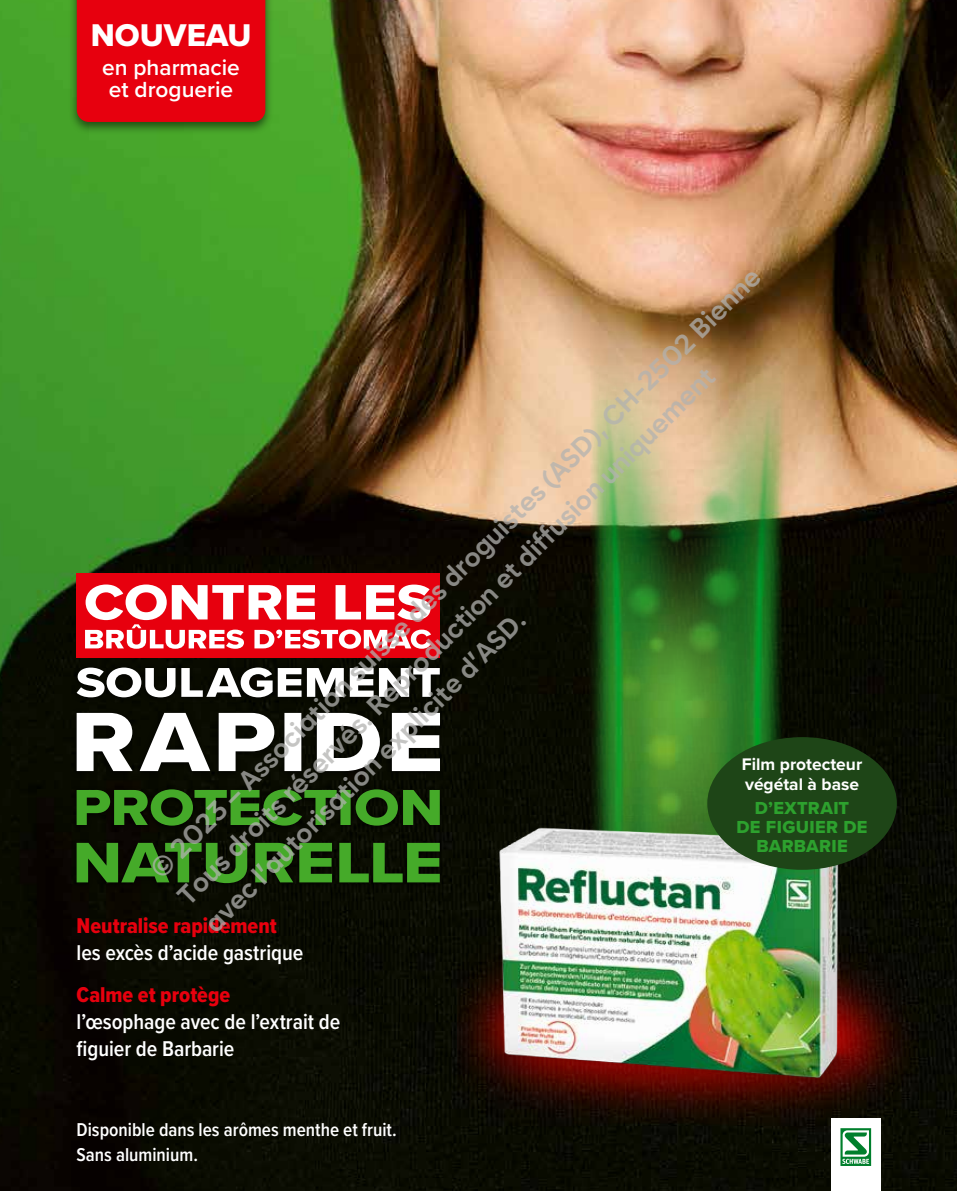
<style>
.page{position:relative;width:957px;height:1191px;background:#fff}
.page>*{position:absolute;margin:0;border:0;box-sizing:border-box;transform-origin:0 0}
.t1{font:32.55px "Proxima Nova Extrabld";color:#fff}
.t2{font:700 27px/38.2px "Zabal";color:rgb(178 178 176/.75)}
.t3{font:600 22.65px/22.6px "Proxima Nova";color:#fff}
.t4{font:600 22.2px/26.7px "Proxima Nova Cond";letter-spacing:-.005em;color:#fff}
.t5{font:22.2px "Proxima Nova Cond Extrabld";color:#e7000e}
.t6{font:600 19.2px/25.2px "Proxima Nova Cond";color:#fff}
.t7{font:18px/18.8px "Proxima Nova Extrabld";letter-spacing:.02em;color:#2da12e;text-align:center}
.t8{font:700 17.4px/20.1px "Proxima Nova";color:#fff}
</style>
<div class="page">
<img style="left:0;top:0;width:957px;height:1191px">
<img style="left:502px;top:269px;width:382px;height:522px">
<img style="left:458px;top:803px;width:461px;height:335px">
<img style="left:449px;top:791px;width:433px;height:307px">
<div style="left:70px;top:662px;width:376px;height:228px;background:#090a00"></div>
<svg style="left:77px;top:843px;width:363px;height:40px"></svg>
<svg style="left:77px;top:789px;width:363px;height:36px"></svg>
<svg style="left:77px;top:667px;width:363px;height:30px"></svg>
<svg style="left:77px;top:713px;width:363px;height:58px"></svg>
<div style="left:77px;top:572px;width:362px;height:85px;background:#e7000e"></div>
<svg style="left:85px;top:584px;width:346px;height:65px"></svg>
<div style="left:831px;top:1118px;width:49px;height:73px;background:#fff"></div>
<svg style="left:840px;top:1128px;width:31px;height:38px"></svg>
<div style="left:707px;top:737px;width:190px;height:132px;background:#1e4517;border-radius:50%"></div>
<div style="left:68px;top:0;width:206px;height:135px;background:#000;opacity:.55"></div>
<div style="left:77px;top:0;width:188px;height:122px;background:#e7000e"></div>
<p class="t1" style="left:91px;top:10px;width:162px">NOUVEAU</p>
<p class="t3" style="left:102px;top:55px;width:139px">en pharmacie et droguerie</p>
<p class="t2" style="left:142px;top:859px;width:851px;rotate:-45deg">© 2023 – Association suisse des droguistes (ASD), CH-2502 Bienne<br>Tous droits réservés. Reproduction et diffusion uniquement<br>avec l’autorisation explicite d’ASD.</p>
<p class="t8" style="left:742px;top:754px;width:122px">Film protecteur végétal à base</p>
<p class="t7" style="left:736px;top:798px;width:133px">D’EXTRAIT<br>DE FIGUIER DE<br>BARBARIE</p>
<p class="t5" style="left:77px;top:909px;width:202px">Neutralise rapidement</p>
<p class="t4" style="left:77px;top:938px;width:228px">les excès d’acide gastrique</p>
<p class="t5" style="left:77px;top:978px;width:155px">Calme et protège</p>
<p class="t4" style="left:77px;top:1007px;width:265px">l’œsophage avec de l’extrait de figuier de Barbarie</p>
<p class="t6" style="left:77px;top:1116px;width:322px">Disponible dans les arômes menthe et fruit.<br>Sans aluminium.</p>
</div>
